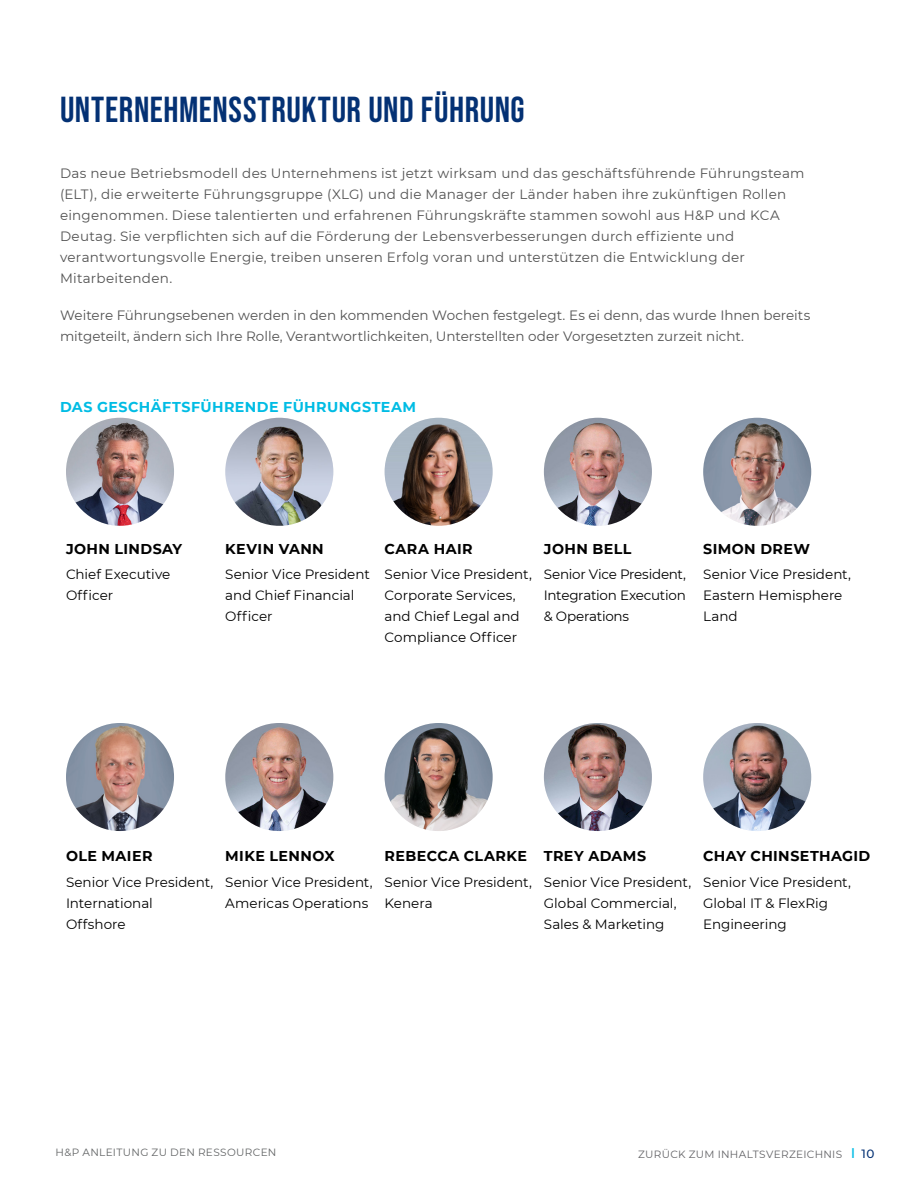
<style>
.page{position:relative;width:918px;height:1188px;background:#fff}
.page>*{position:absolute;margin:0;border:0;box-sizing:border-box;transform-origin:0 0}
.Heading_2_span_columns{font:36px "Bebas Neue";letter-spacing:.015em;color:#043174}
.t1{font:700 14.25px "Montserrat";letter-spacing:.03em;color:#000}
.t2{font:700 14.25px "Montserrat";letter-spacing:.03em;color:#00bce4}
.t3{font:13.5px/21px "Montserrat";letter-spacing:.015em;color:#525252}
.Person_title{font:13.5px/21px "Montserrat";color:#000}
.t4{font:10.5px "Montserrat";letter-spacing:.025em;color:#636366}
.t5{font:10.5px "Montserrat";letter-spacing:.035em;color:#626465}
.s1{font-weight:700;color:#02bce5}
.s2{font-weight:500;font-size:12px;color:#043174}
</style>
<div class="page">
<img style="left:66px;top:418px;width:108px;height:108px;border-radius:54px">
<img style="left:225px;top:418px;width:108px;height:108px;border-radius:54px">
<img style="left:385px;top:418px;width:108px;height:108px;border-radius:54px">
<img style="left:544px;top:418px;width:108px;height:108px;border-radius:54px">
<img style="left:703px;top:418px;width:108px;height:108px;border-radius:54px">
<img style="left:66px;top:723px;width:108px;height:108px;border-radius:54px">
<img style="left:225px;top:723px;width:108px;height:108px;border-radius:54px">
<img style="left:385px;top:723px;width:108px;height:108px;border-radius:54px">
<img style="left:544px;top:723px;width:108px;height:108px;border-radius:54px">
<img style="left:703px;top:723px;width:108px;height:108px;border-radius:54px">
<p class="Heading_2_span_columns" style="left:60px;top:90px;width:466px">UNTERNEHMENSSTRUKTUR UND FÜHRUNG</p>
<p class="t3" style="left:60px;top:162px;width:746px">Das neue Betriebsmodell des Unternehmens ist jetzt wirksam und das geschäftsführende Führungsteam (ELT), die erweiterte Führungsgruppe (XLG) und die Manager der Länder haben ihre zukünftigen Rollen eingenommen. Diese talentierten und erfahrenen Führungskräfte stammen sowohl aus H&amp;P und KCA Deutag. Sie verpflichten sich auf die Förderung der Lebensverbesserungen durch effiziente und verantwortungsvolle Energie, treiben unseren Erfolg voran und unterstützen die Entwicklung der Mitarbeitenden.</p>
<p class="t3" style="left:60px;top:305px;width:752px">Weitere Führungsebenen werden in den kommenden Wochen festgelegt. Es ei denn, das wurde Ihnen bereits mitgeteilt, ändern sich Ihre Rolle, Verantwortlichkeiten, Unterstellten oder Vorgesetzten zurzeit nicht.</p>
<p class="t2" style="left:60px;top:397px;width:358px">DAS GESCHÄFTSFÜHRENDE FÜHRUNGSTEAM</p>
<p class="t1" style="left:66px;top:538px;width:118px">JOHN LINDSAY</p>
<p class="Person_title" style="left:66px;top:563px;width:106px">Chief Executive<br>Officer</p>
<p class="t1" style="left:225px;top:538px;width:100px">KEVIN VANN</p>
<p class="Person_title" style="left:225px;top:563px;width:146px">Senior Vice President and Chief Financial<br>Officer</p>
<p class="t1" style="left:385px;top:538px;width:90px">CARA HAIR</p>
<p class="Person_title" style="left:385px;top:563px;width:149px">Senior Vice President,<br>Corporate Services, and Chief Legal and<br>Compliance Officer</p>
<p class="t1" style="left:544px;top:538px;width:89px">JOHN BELL</p>
<p class="Person_title" style="left:544px;top:563px;width:144px;text-align:justify">Senior Vice President, Integration Execution &amp; Operations</p>
<p class="t1" style="left:703px;top:538px;width:108px">SIMON DREW</p>
<p class="Person_title" style="left:703px;top:563px;width:149px">Senior Vice President,<br>Eastern Hemisphere<br>Land</p>
<p class="t1" style="left:66px;top:846px;width:88px">OLE MAIER</p>
<p class="Person_title" style="left:66px;top:871px;width:149px">Senior Vice President,<br>International<br>Offshore</p>
<p class="t1" style="left:225px;top:846px;width:111px">MIKE LENNOX</p>
<p class="Person_title" style="left:225px;top:871px;width:149px">Senior Vice President,<br>Americas Operations</p>
<p class="t1" style="left:385px;top:846px;width:144px">REBECCA CLARKE</p>
<p class="Person_title" style="left:385px;top:871px;width:149px">Senior Vice President,<br>Kenera</p>
<p class="t1" style="left:544px;top:846px;width:104px">TREY ADAMS</p>
<p class="Person_title" style="left:544px;top:871px;width:149px">Senior Vice President,<br>Global Commercial,<br>Sales &amp; Marketing</p>
<p class="t1" style="left:703px;top:846px;width:169px">CHAY CHINSETHAGID</p>
<p class="Person_title" style="left:703px;top:871px;width:149px">Senior Vice President,<br>Global IT &amp; FlexRig<br>Engineering</p>
<p class="t5" style="left:56px;top:1145px;width:222px">H&amp;P ANLEITUNG ZU DEN RESSOURCEN</p>
<p class="t4" style="left:638px;top:1147px;width:238px">ZURÜCK ZUM INHALTSVERZEICHNIS <span class="s1">|</span> <span class="s2">10</span></p>
</div>
